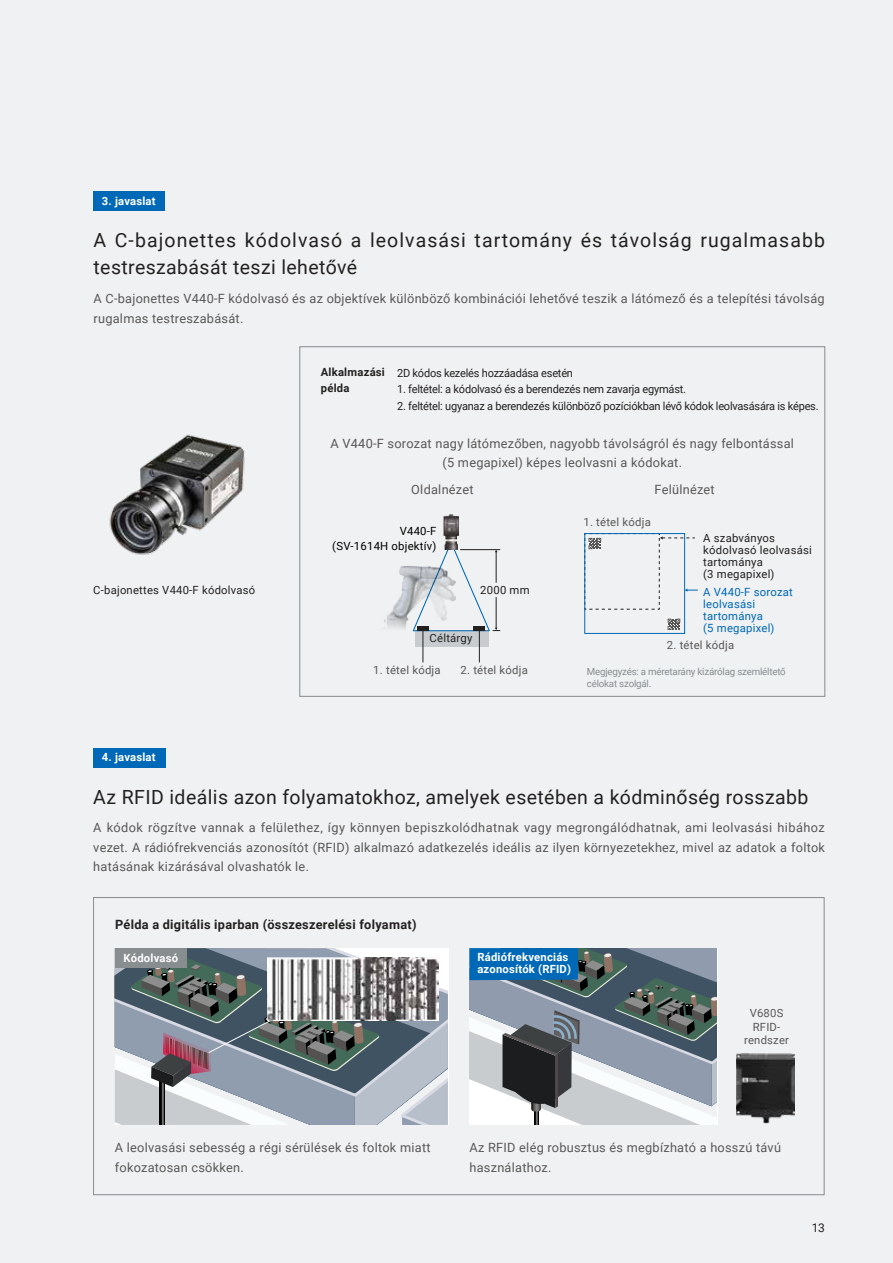
<style>
.page{position:relative;width:893px;height:1263px;background:#eff1f2}
.page>*{position:absolute;margin:0;border:0;box-sizing:border-box;transform-origin:0 0}
.t1{font:19.5px/27px "Roboto";letter-spacing:.055em;color:#232120}
.t2{font:19.5px "Roboto";letter-spacing:.02em;color:#232120}
.t3{font:12.75px/19.5px "Roboto";letter-spacing:.02em;color:#5a5757}
.t4{font:700 12.75px "Roboto";letter-spacing:.02em;color:#232120}
.t5{font:12px "Roboto";color:#232120}
.t6{font:11.25px "Roboto";letter-spacing:-.02em;color:#232120}
.t7{font:11.25px/12px "Roboto";letter-spacing:.01em;color:#232120}
.t8{font:11.25px/13.5px "Roboto";letter-spacing:.02em;color:#5a5757;text-align:center}
.t9{font:11.25px/12px "Roboto";letter-spacing:.02em;color:#0069b7}
.t10{font:700 11.25px/12px "Roboto";letter-spacing:.02em;color:#fff}
.t11{font:11.25px/15.1px "Roboto";letter-spacing:.02em;color:#000;text-align:right}
.t12{font:700 11.25px/15.8px "Roboto";letter-spacing:.02em;color:#232120}
.t13{font:9.75px/12px "Roboto";letter-spacing:-.02em;color:#888d90}
</style>
<div class="page">
<svg style="left:115px;top:948px;width:333px;height:177px;background:#8a939b"></svg>
<img style="left:268px;top:958px;width:170px;height:63px">
<img style="left:736px;top:1053px;width:59px;height:71px">
<div style="left:415px;top:630px;width:74px;height:16px;background:#c9ccce"></div>
<svg style="left:441px;top:549px;width:59px;height:83px"></svg>
<img style="left:443px;top:514px;width:16px;height:36px">
<img style="left:394px;top:565px;width:62px;height:76px">
<div style="left:417px;top:626px;width:12px;height:5px;background:#232120"></div>
<div style="left:473px;top:626px;width:12px;height:5px;background:#232120"></div>
<hr style="left:479px;top:630px;width:1px;height:32px;background:#232120">
<hr style="left:423px;top:630px;width:1px;height:32px;background:#232120">
<svg style="left:383px;top:606px;width:29px;height:35px"></svg>
<div style="left:584px;top:533px;width:101px;height:101px;border:1px solid #0069b7"></div>
<svg style="left:668px;top:619px;width:12px;height:11px"></svg>
<svg style="left:584px;top:533px;width:114px;height:77px"></svg>
<img style="left:109px;top:434px;width:136px;height:121px">
<div style="left:115px;top:948px;width:71px;height:20px;background:#888d90"></div>
<svg style="left:469px;top:948px;width:248px;height:177px;background:#7e8f9b"></svg>
<div style="left:93px;top:748px;width:72px;height:19px;background:#0069b7"></div>
<div style="left:93px;top:191px;width:72px;height:20px;background:#0069b7"></div>
<p class="t10" style="left:102px;top:194px;width:55px">3. javaslat</p>
<h1 class="t1" style="left:94px;top:226px;width:733px">A C-bajonettes kódolvasó a leolvasási tartomány és távolság rugalmasabb testreszabását teszi lehetővé</h1>
<p class="t3" style="left:94px;top:288px;width:733px">A C-bajonettes V440-F kódolvasó és az objektívek különböző kombinációi lehetővé teszik a látómező és a telepítési távolság rugalmas testreszabását.</p>
<p class="t12" style="left:321px;top:364px;width:66px">Alkalmazási példa</p>
<p class="t6" style="left:397px;top:365px;width:177px">2D kódos kezelés hozzáadása esetén</p>
<p class="t6" style="left:397px;top:381px;width:290px">1. feltétel: a kódolvasó és a berendezés nem zavarja egymást.</p>
<p class="t6" style="left:397px;top:398px;width:423px">2. feltétel: ugyanaz a berendezés különböző pozíciókban lévő kódok leolvasására is képes.</p>
<p class="t7" style="left:93px;top:583px;width:163px">C-bajonettes V440-F kódolvasó</p>
<p class="t10" style="left:102px;top:751px;width:55px">4. javaslat</p>
<p class="t3" style="left:331px;top:433px;width:465px;text-align:center">A V440-F sorozat nagy látómezőben, nagyobb távolságról és nagy felbontással (5 megapixel) képes leolvasni a kódokat.</p>
<p class="t3" style="left:411px;top:479px;width:64px">Oldalnézet</p>
<p class="t3" style="left:655px;top:479px;width:62px">Felülnézet</p>
<p class="t11" style="left:331px;top:521px;width:106px">V440-F<br>(SV-1614H objektív)</p>
<p class="t11" style="left:332px;top:522px;width:106px">V440-F<br>(SV-1614H objektív)</p>
<p class="t7" style="left:479px;top:581px;width:51px">2000 mm</p>
<p class="t7" style="left:480px;top:583px;width:51px">2000 mm</p>
<p class="t7" style="left:428px;top:630px;width:44px">Céltárgy</p>
<p class="t7" style="left:430px;top:632px;width:44px">Céltárgy</p>
<p class="t8" style="left:583px;top:515px;width:69px">1. tétel kódja</p>
<p class="t8" style="left:585px;top:517px;width:69px">1. tétel kódja</p>
<p class="t7" style="left:703px;top:531px;width:110px">A szabványos kódolvasó leolvasási tartománya<br>(3 megapixel)</p>
<p class="t9" style="left:703px;top:585px;width:91px">A V440-F sorozat leolvasási tartománya<br>(5 megapixel)</p>
<p class="t7" style="left:705px;top:533px;width:110px">A szabványos kódolvasó leolvasási tartománya<br>(3 megapixel)</p>
<p class="t9" style="left:705px;top:587px;width:91px">A V440-F sorozat leolvasási tartománya<br>(5 megapixel)</p>
<p class="t8" style="left:667px;top:637px;width:69px">2. tétel kódja</p>
<p class="t8" style="left:668px;top:639px;width:69px">2. tétel kódja</p>
<p class="t8" style="left:459px;top:661px;width:69px">2. tétel kódja</p>
<p class="t8" style="left:372px;top:661px;width:69px">1. tétel kódja</p>
<p class="t13" style="left:587px;top:665px;width:200px">Megjegyzés: a méretarány kizárólag szemléltető célokat szolgál.</p>
<p class="t8" style="left:460px;top:663px;width:69px">2. tétel kódja</p>
<p class="t8" style="left:373px;top:663px;width:69px">1. tétel kódja</p>
<h1 class="t2" style="left:93px;top:783px;width:717px">Az RFID ideális azon folyamatokhoz, amelyek esetében a kódminőség rosszabb</h1>
<p class="t3" style="left:93px;top:817px;width:733px;text-align:justify">A kódok rögzítve vannak a felülethez, így könnyen bepiszkolódhatnak vagy megrongálódhatnak, ami leolvasási hibához vezet. A rádiófrekvenciás azonosítót (RFID) alkalmazó adatkezelés ideális az ilyen környezetekhez, mivel az adatok a foltok hatásának kizárásával olvashatók le.</p>
<p class="t4" style="left:115px;top:915px;width:303px">Példa a digitális iparban (összeszerelési folyamat)</p>
<p class="t10" style="left:124px;top:951px;width:56px">Kódolvasó</p>
<p class="t10" style="left:477px;top:951px;width:95px">Rádiófrekvenciás azonosítók (RFID)</p>
<p class="t8" style="left:744px;top:1006px;width:46px">V680S<br>RFID&shy;rendszer</p>
<p class="t3" style="left:115px;top:1137px;width:317px">A leolvasási sebesség a régi sérülések és foltok miatt fokozatosan csökken.</p>
<p class="t3" style="left:469px;top:1137px;width:313px">Az RFID elég robusztus és megbízható a hosszú távú használathoz.</p>
<p class="t5" style="left:812px;top:1219px;width:15px">13</p>
</div>
